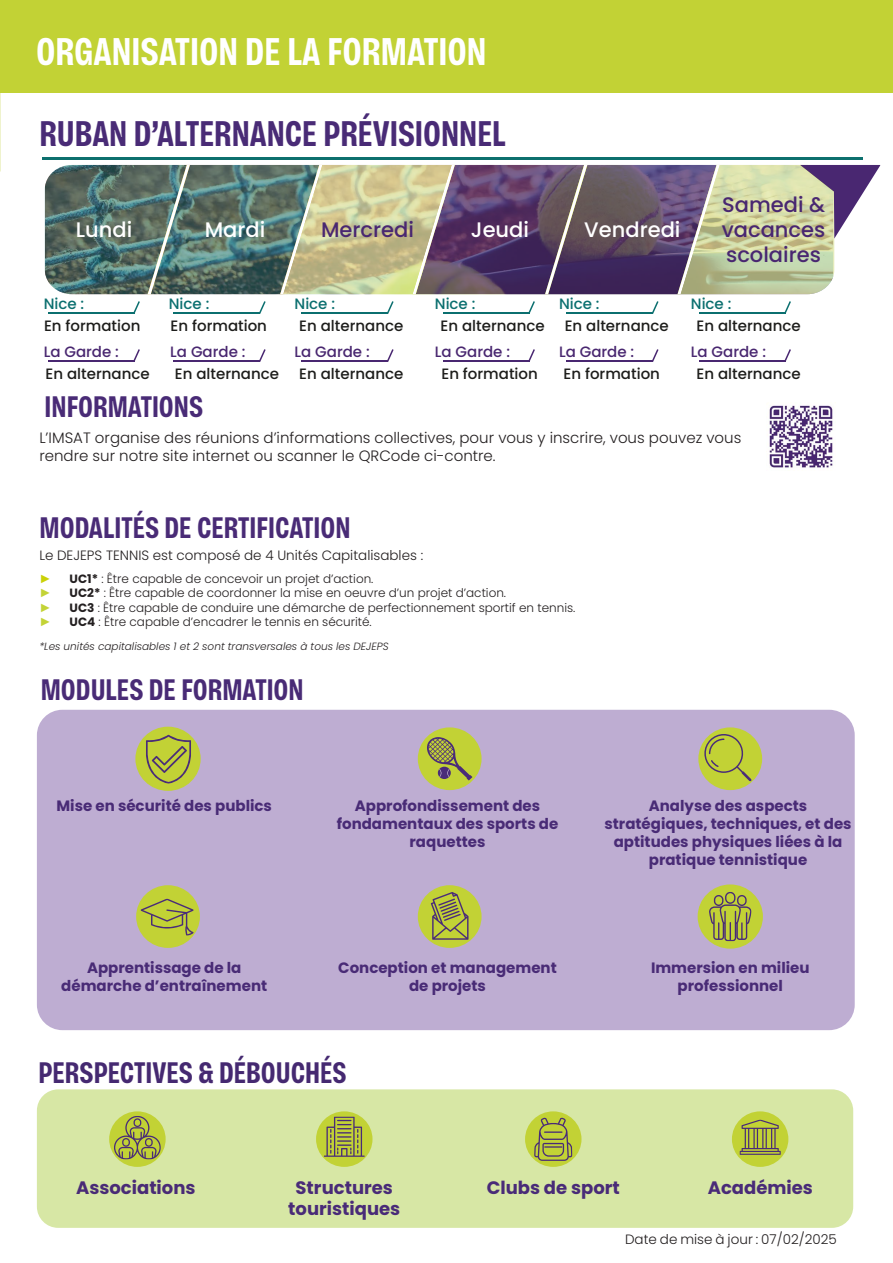
<style>
.page{position:relative;width:893px;height:1263px;background:#fff}
.page>*{position:absolute;margin:0;border:0;box-sizing:border-box;transform-origin:0 0}
.t1{font:39px "Vinila Variable";color:#fff}
.Titre_Paragraphe{font:36px "Vinila Variable";color:#492b76}
.Titre_Paragraphe-2{font:30px "Vinila Variable";color:#492b76}
.Titre_Paragraphe-3{font:30px "Vinila Variable";color:#452971}
.t2{font:500 21px/25.2px "Poppins";color:#492771;text-align:justify}
.t3{font:500 21px "Poppins";color:#fff}
.Texte{font:700 18px/21.6px "Poppins";color:#492b78;text-align:center}
.Texte-2{font:700 18px "Poppins";color:#492b76}
.Modules-Formation{font:700 15px/18px "Poppins";color:#492b76;text-align:center}
.t4{font:500 15px "Poppins";color:#1d1d1b}
.Texte-3{font:300 15px/18px "Poppins";color:#231f20}
.t5{font:500 15px "Poppins";color:#492770}
.t6{font:500 15px "Poppins";color:#0b6f6f}
.Texte-4{font:300 13.5px "Poppins";color:#231f20}
.t7{font:300 12px "Poppins";color:#231f20}
.t8{font:12px "Arial";color:#c3d336}
.t9{font:12px "Arial";color:#cad106}
.Italique{font:italic 300 10.5px "Poppins";color:#231f20}
.s1{font-weight:700}
</style>
<div class="page">
<img style="left:45px;top:165px;width:835px;height:129px">
<svg style="left:133px;top:301px;width:7px;height:13px"></svg>
<hr style="left:48px;top:312px;width:86px;height:2px;background:#0b6f6f">
<svg style="left:259px;top:301px;width:7px;height:13px"></svg>
<hr style="left:173px;top:312px;width:87px;height:2px;background:#0b6f6f">
<svg style="left:387px;top:301px;width:7px;height:13px"></svg>
<hr style="left:301px;top:312px;width:87px;height:2px;background:#0b6f6f">
<svg style="left:528px;top:301px;width:7px;height:13px"></svg>
<hr style="left:443px;top:312px;width:86px;height:2px;background:#0b6f6f">
<svg style="left:652px;top:301px;width:6px;height:13px"></svg>
<hr style="left:566px;top:312px;width:87px;height:2px;background:#0b6f6f">
<svg style="left:784px;top:301px;width:7px;height:13px"></svg>
<hr style="left:699px;top:312px;width:86px;height:2px;background:#0b6f6f">
<svg style="left:133px;top:349px;width:7px;height:13px"></svg>
<hr style="left:48px;top:360px;width:86px;height:2px;background:#492771">
<svg style="left:259px;top:349px;width:7px;height:13px"></svg>
<hr style="left:173px;top:360px;width:87px;height:2px;background:#492771">
<svg style="left:387px;top:349px;width:7px;height:13px"></svg>
<hr style="left:301px;top:360px;width:87px;height:2px;background:#492771">
<svg style="left:528px;top:349px;width:7px;height:13px"></svg>
<hr style="left:443px;top:360px;width:86px;height:2px;background:#492771">
<svg style="left:652px;top:349px;width:6px;height:13px"></svg>
<hr style="left:566px;top:360px;width:87px;height:2px;background:#492771">
<svg style="left:784px;top:349px;width:7px;height:13px"></svg>
<hr style="left:699px;top:360px;width:86px;height:2px;background:#492771">
<div style="left:0;top:0;width:893px;height:93px;background:#c2d235"></div>
<img style="left:769px;top:405px;width:64px;height:63px">
<div style="left:37px;top:710px;width:818px;height:320px;background:#beadd2;border-radius:26px"></div>
<div style="left:136px;top:885px;width:64px;height:63px;background:#c2d235;border-radius:50%"></div>
<svg style="left:141px;top:898px;width:53px;height:38px"></svg>
<div style="left:418px;top:885px;width:64px;height:63px;background:#c2d235;border-radius:50%"></div>
<svg style="left:431px;top:892px;width:37px;height:48px"></svg>
<div style="left:698px;top:885px;width:64px;height:63px;background:#c2d235;border-radius:50%"></div>
<svg style="left:709px;top:892px;width:43px;height:49px"></svg>
<div style="left:698px;top:884px;width:65px;height:65px;border:2px solid #c2d235;border-radius:50%"></div>
<div style="left:136px;top:727px;width:64px;height:63px;background:#c2d235;border-radius:50%"></div>
<svg style="left:146px;top:735px;width:45px;height:49px"></svg>
<div style="left:135px;top:727px;width:66px;height:64px;border:2px solid #c2d235;border-radius:50%"></div>
<div style="left:418px;top:727px;width:64px;height:63px;background:#c2d235;border-radius:50%"></div>
<svg style="left:427px;top:737px;width:45px;height:43px"></svg>
<div style="left:698px;top:727px;width:64px;height:63px;background:#c2d235;border-radius:50%"></div>
<svg style="left:702px;top:734px;width:50px;height:47px"></svg>
<div style="left:37px;top:1089px;width:816px;height:139px;background:#d7e7a5;border-radius:21px"></div>
<div style="left:109px;top:1111px;width:57px;height:56px;background:#c2d235;border-radius:50%"></div>
<svg style="left:114px;top:1116px;width:47px;height:43px"></svg>
<div style="left:525px;top:1111px;width:56px;height:56px;background:#c2d235;border-radius:50%"></div>
<svg style="left:534px;top:1117px;width:38px;height:44px"></svg>
<div style="left:316px;top:1111px;width:56px;height:56px;background:#c2d235;border-radius:50%"></div>
<svg style="left:324px;top:1116px;width:41px;height:41px"></svg>
<div style="left:732px;top:1111px;width:56px;height:56px;background:#c2d235;border-radius:50%"></div>
<svg style="left:739px;top:1119px;width:42px;height:36px"></svg>
<hr style="left:42px;top:158px;width:821px;height:2px;background:#0d706e">
<p class="t1" style="left:36px;top:30px;width:452px">ORGANISATION DE LA FORMATION</p>
<p class="Titre_Paragraphe" style="left:39px;top:113px;width:468px">RUBAN D’ALTERNANCE PRÉVISIONNEL</p>
<p class="t3" style="left:76px;top:218px;width:58px">Lundi</p>
<p class="t3" style="left:205px;top:218px;width:62px">Mardi</p>
<p class="t2" style="left:321px;top:217px;width:94px">Mercredi</p>
<p class="t3" style="left:471px;top:218px;width:60px">Jeudi</p>
<p class="t3" style="left:584px;top:218px;width:98px">Vendredi</p>
<p class="t2" style="left:722px;top:192px;width:105px">Samedi &amp; vacances scolaires</p>
<p class="t6" style="left:44px;top:295px;width:42px">Nice :</p>
<p class="t6" style="left:169px;top:295px;width:42px">Nice :</p>
<p class="t6" style="left:294px;top:295px;width:42px">Nice :</p>
<p class="t6" style="left:435px;top:295px;width:42px">Nice :</p>
<p class="t6" style="left:559px;top:295px;width:42px">Nice :</p>
<p class="t6" style="left:691px;top:295px;width:42px">Nice :</p>
<p class="t4" style="left:44px;top:317px;width:98px">En formation</p>
<p class="t4" style="left:171px;top:317px;width:98px">En formation</p>
<p class="t4" style="left:299px;top:317px;width:106px">En alternance</p>
<p class="t4" style="left:441px;top:317px;width:106px">En alternance</p>
<p class="t4" style="left:565px;top:317px;width:106px">En alternance</p>
<p class="t4" style="left:697px;top:317px;width:106px">En alternance</p>
<p class="t5" style="left:44px;top:343px;width:77px">La Garde :</p>
<p class="t5" style="left:170px;top:343px;width:77px">La Garde :</p>
<p class="t5" style="left:294px;top:343px;width:77px">La Garde :</p>
<p class="t5" style="left:435px;top:343px;width:77px">La Garde :</p>
<p class="t5" style="left:559px;top:343px;width:77px">La Garde :</p>
<p class="t5" style="left:691px;top:343px;width:77px">La Garde :</p>
<p class="t4" style="left:46px;top:365px;width:106px">En alternance</p>
<p class="t4" style="left:175px;top:365px;width:106px">En alternance</p>
<p class="t4" style="left:299px;top:365px;width:106px">En alternance</p>
<p class="t4" style="left:441px;top:365px;width:98px">En formation</p>
<p class="t4" style="left:564px;top:365px;width:98px">En formation</p>
<p class="t4" style="left:697px;top:365px;width:106px">En alternance</p>
<p class="Titre_Paragraphe-2" style="left:45px;top:389px;width:160px">INFORMATIONS</p>
<p class="Texte-3" style="left:39px;top:429px;width:704px">L’IMSAT organise des réunions d’informations collectives, pour vous y inscrire, vous pouvez vous rendre sur notre site internet ou scanner le QRCode ci-contre.</p>
<p class="Titre_Paragraphe-2" style="left:40px;top:510px;width:312px">MODALITÉS DE CERTIFICATION</p>
<p class="Texte-4" style="left:39px;top:548px;width:385px">Le DEJEPS TENNIS est composé de 4 Unités Capitalisables :</p>
<p class="t9" style="left:39px;top:570px;width:13px">►</p>
<p class="t7" style="left:70px;top:571px;width:305px"><span class="s1">UC1*</span> : Être capable de concevoir un projet d’action.</p>
<p class="t8" style="left:39px;top:585px;width:13px">►</p>
<p class="t7" style="left:70px;top:586px;width:438px"><span class="s1">UC2*</span> : Être capable de coordonner la mise en oeuvre d’un projet d’action.</p>
<p class="t8" style="left:39px;top:599px;width:13px">►</p>
<p class="t7" style="left:70px;top:600px;width:507px"><span class="s1">UC3</span> : Être capable de conduire une démarche de perfectionnement sportif en tennis.</p>
<p class="t8" style="left:39px;top:613px;width:13px">►</p>
<p class="t7" style="left:70px;top:615px;width:304px"><span class="s1">UC4</span> : Être capable d’encadrer le tennis en sécurité.</p>
<p class="Italique" style="left:39px;top:640px;width:351px">*Les unités capitalisables 1 et 2 sont transversales à tous les DEJEPS</p>
<p class="Titre_Paragraphe-2" style="left:41px;top:672px;width:264px">MODULES DE FORMATION</p>
<p class="Modules-Formation" style="left:57px;top:797px;width:217px">Mise en sécurité des publics</p>
<p class="Modules-Formation" style="left:337px;top:797px;width:223px">Approfondissement des fondamentaux des sports de raquettes</p>
<p class="Modules-Formation" style="left:604px;top:797px;width:249px">Analyse des aspects stratégiques, techniques, et des aptitudes physiques liées à la pratique tennistique</p>
<p class="Modules-Formation" style="left:61px;top:958px;width:207px">Apprentissage de la démarche d’entraînement</p>
<p class="Modules-Formation" style="left:338px;top:958px;width:220px">Conception et management de projets</p>
<p class="Modules-Formation" style="left:651px;top:958px;width:160px">Immersion en milieu professionnel</p>
<p class="Titre_Paragraphe-3" style="left:39px;top:1056px;width:310px">PERSPECTIVES &amp; DÉBOUCHÉS</p>
<p class="Texte-2" style="left:76px;top:1177px;width:121px">Associations</p>
<p class="Texte" style="left:288px;top:1176px;width:114px">Structures touristiques</p>
<p class="Texte" style="left:487px;top:1176px;width:135px">Clubs de sport</p>
<p class="Texte" style="left:708px;top:1176px;width:107px">Académies</p>
<p class="Texte-4" style="left:625px;top:1231px;width:213px">Date de mise à jour : 07/02/2025</p>
</div>
